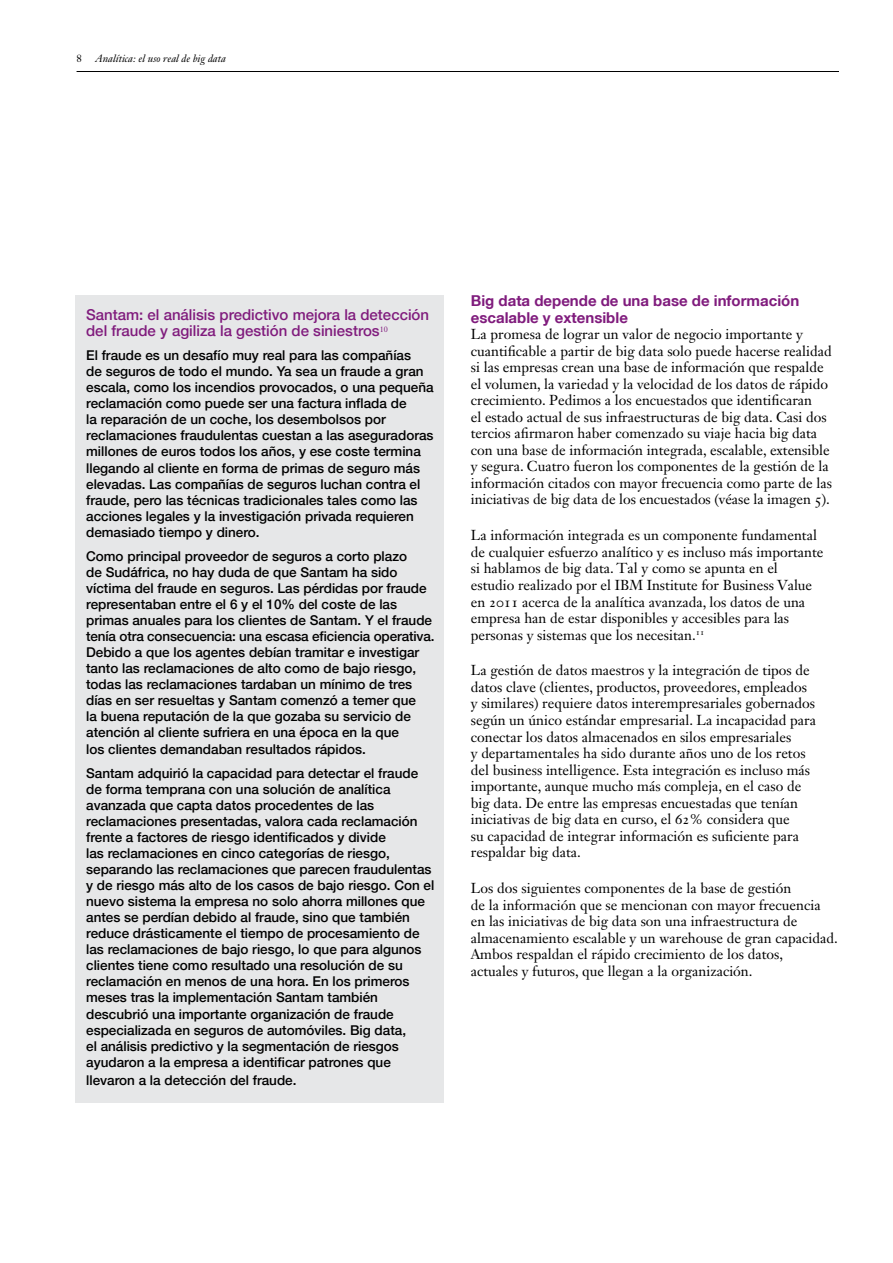
<style>
.page{position:relative;width:893px;height:1263px;background:#fff}
.page>*{position:absolute;margin:0;border:0;box-sizing:border-box;transform-origin:0 0}
.t1{font:500 15px/16px "Helvetica Neue LT";color:#801c7d}
.t2{font:700 15px/16.5px "Helvetica Neue LT";color:#801c7d}
.t3{font:14.25px/16.5px "Janson Text LT Std";color:#000}
.t4{font:500 13.5px/16px "Helvetica Neue LT";color:#000}
.t5{font:italic 10.5px "Janson Text LT Std";color:#000}
.t6{font:10.5px "Janson Text LT Std";color:#000}
</style>
<div class="page">
<hr style="left:77px;top:71px;width:762px;height:1px;background:#000">
<div style="left:76px;top:296px;width:368px;height:807px;background:#e6e7e8"></div>
<p class="t6" style="left:77px;top:52px;width:7px">8</p>
<p class="t5" style="left:96px;top:52px;width:132px">Analítica: el uso real de big data</p>
<p class="t1" style="left:86px;top:306px;width:344px">Santam: el análisis predictivo mejora la detección del fraude y agiliza la gestión de siniestros<sup>10</sup></p>
<p class="t4" style="left:86px;top:347px;width:349px">El fraude es un desafío muy real para las compañías<br>de seguros de todo el mundo. Ya sea un fraude a gran escala, como los incendios provocados, o una pequeña reclamación como puede ser una factura inflada de<br>la reparación de un coche, los desembolsos por reclamaciones fraudulentas cuestan a las aseguradoras millones de euros todos los años, y ese coste termina llegando al cliente en forma de primas de seguro más elevadas. Las compañías de seguros luchan contra el fraude, pero las técnicas tradicionales tales como las acciones legales y la investigación privada requieren demasiado tiempo y dinero.</p>
<p class="t4" style="left:86px;top:548px;width:350px">Como principal proveedor de seguros a corto plazo<br>de Sudáfrica, no hay duda de que Santam ha sido víctima del fraude en seguros. Las pérdidas por fraude representaban entre el 6 y el 10% del coste de las primas anuales para los clientes de Santam. Y el fraude tenía otra consecuencia: una escasa eficiencia operativa.<br>Debido a que los agentes debían tramitar e investigar tanto las reclamaciones de alto como de bajo riesgo, todas las reclamaciones tardaban un mínimo de tres días en ser resueltas y Santam comenzó a temer que<br>la buena reputación de la que gozaba su servicio de atención al cliente sufriera en una época en la que<br>los clientes demandaban resultados rápidos.</p>
<p class="t4" style="left:86px;top:765px;width:350px">Santam adquirió la capacidad para detectar el fraude de forma temprana con una solución de analítica avanzada que capta datos procedentes de las reclamaciones presentadas, valora cada reclamación frente a factores de riesgo identificados y divide<br>las reclamaciones en cinco categorías de riesgo, separando las reclamaciones que parecen fraudulentas y de riesgo más alto de los casos de bajo riesgo. Con el nuevo sistema la empresa no solo ahorra millones que antes se perdían debido al fraude, sino que también reduce drásticamente el tiempo de procesamiento de las reclamaciones de bajo riesgo, lo que para algunos clientes tiene como resultado una resolución de su reclamación en menos de una hora. En los primeros meses tras la implementación Santam también descubrió una importante organización de fraude especializada en seguros de automóviles. Big data,<br>el análisis predictivo y la segmentación de riesgos ayudaron a la empresa a identificar patrones que</p>
<p class="t4" style="left:86px;top:1072px;width:212px">llevaron a la detección del fraude.</p>
<p class="t2" style="left:471px;top:292px;width:330px">Big data depende de una base de información escalable y extensible</p>
<p class="t3" style="left:471px;top:326px;width:363px">La promesa de lograr un valor de negocio importante y cuantificable a partir de big data solo puede hacerse realidad si las empresas crean una base de información que respalde el volumen, la variedad y la velocidad de los datos de rápido crecimiento. Pedimos a los encuestados que identificaran<br>el estado actual de sus infraestructuras de big data. Casi dos tercios afirmaron haber comenzado su viaje hacia big data con una base de información integrada, escalable, extensible y segura. Cuatro fueron los componentes de la gestión de la información citados con mayor frecuencia como parte de las iniciativas de big data de los encuestados (véase la imagen 5).</p>
<p class="t3" style="left:471px;top:527px;width:354px">La información integrada es un componente fundamental de cualquier esfuerzo analítico y es incluso más importante si hablamos de big data. Tal y como se apunta en el estudio realizado por el IBM Institute for Business Value en 2011 acerca de la analítica avanzada, los datos de una empresa han de estar disponibles y accesibles para las personas y sistemas que los necesitan.<sup>11</sup></p>
<p class="t3" style="left:471px;top:662px;width:347px">La gestión de datos maestros y la integración de tipos de datos clave (clientes, productos, proveedores, empleados y similares) requiere datos interempresariales gobernados según un único estándar empresarial. La incapacidad para conectar los datos almacenados en silos empresariales<br>y departamentales ha sido durante años uno de los retos del business intelligence. Esta integración es incluso más importante, aunque mucho más compleja, en el caso de big data. De entre las empresas encuestadas que tenían iniciativas de big data en curso, el 62% considera que<br>su capacidad de integrar información es suficiente para respaldar big data.</p>
<p class="t3" style="left:471px;top:880px;width:368px">Los dos siguientes componentes de la base de gestión<br>de la información que se mencionan con mayor frecuencia en las iniciativas de big data son una infraestructura de almacenamiento escalable y un warehouse de gran capacidad.<br>Ambos respaldan el rápido crecimiento de los datos,<br>actuales y futuros, que llegan a la organización.</p>
</div>
